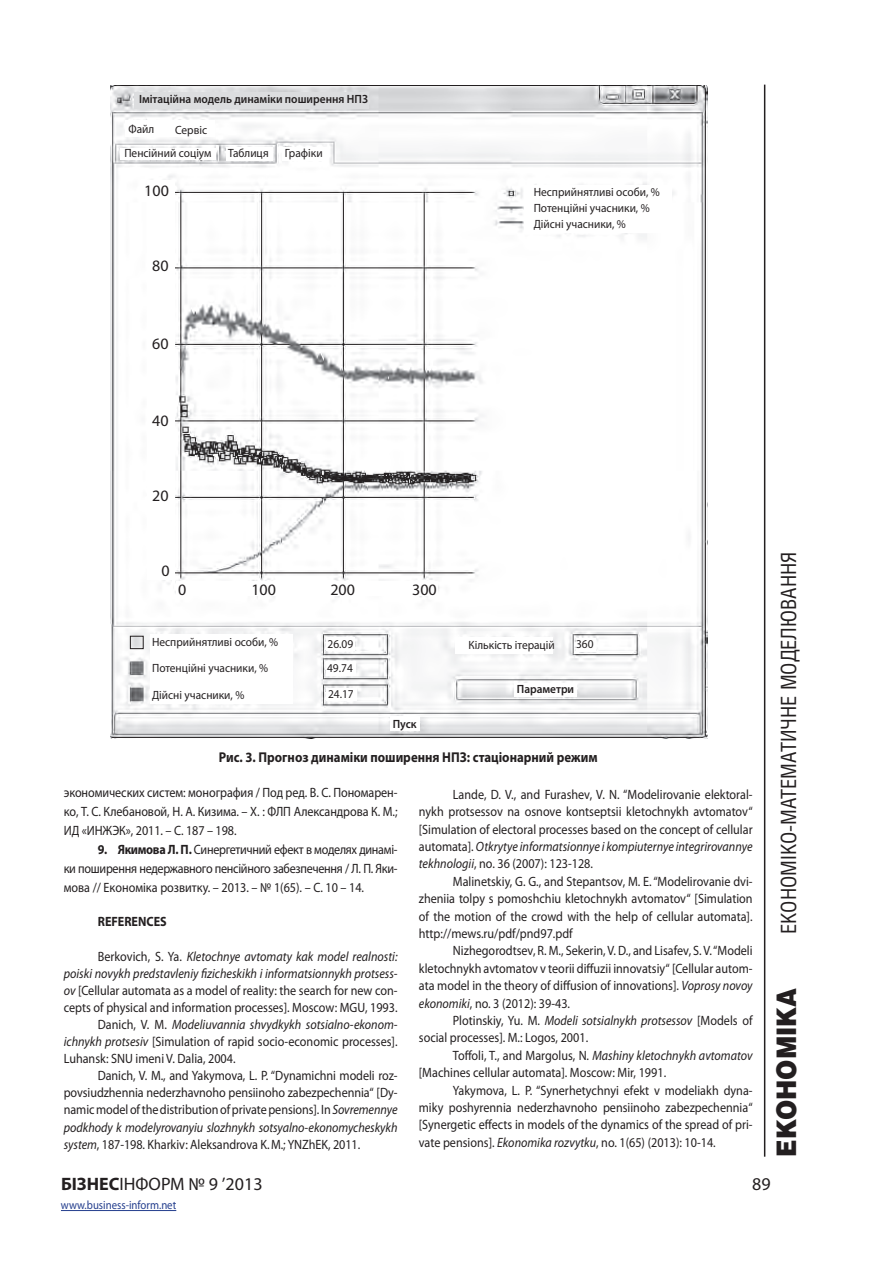
<style>
.page{position:relative;width:893px;height:1263px;background:#fff}
.page>*{position:absolute;margin:0;border:0;box-sizing:border-box;transform-origin:0 0}
.t1{font:900 27px "Helios";color:#231f20;scale:.9 1}
.t2{font:21px "Helios Cond";color:#231f20}
.t3{font:18px "Myriad Pro";color:#231f20}
.t4{font:15.9px "Myriad Pro";color:#231f20}
.Title_table{font:700 14.25px "Myriad Pro";color:#231f20;scale:.9 1}
.Literat{font:13.5px/17.4px "Myriad Pro";color:#231f20;text-align:justify;scale:.9 1}
.Literat-2{font:700 13.5px "Myriad Pro";color:#231f20;scale:.9 1}
.t5{font:12px/16.2px "Myriad Pro";color:#231f20;scale:.95 1}
.t6{font:600 12px "Myriad Pro";color:#231f20;scale:.95 1}
.t7{font:12px "Myriad Pro";color:#253f8e;scale:.9 1}
.s1{font-weight:700}
.s2{font-style:italic}
</style>
<div class="page">
<hr style="left:764px;top:85px;width:1px;height:1072px;background:#231f20">
<hr style="left:61px;top:1210px;width:115px;height:1px;background:#253f8e">
<img style="left:110px;top:85px;width:597px;height:654px">
<div style="left:134px;top:92px;width:235px;height:17px;background:#dcdddf"></div>
<div style="left:126px;top:120px;width:89px;height:16px;background:#fff"></div>
<div style="left:120px;top:148px;width:95px;height:12px;background:#fff"></div>
<div style="left:226px;top:147px;width:47px;height:13px;background:#fff"></div>
<div style="left:282px;top:147px;width:45px;height:13px;background:#fff"></div>
<div style="left:150px;top:634px;width:143px;height:70px;background:#fff"></div>
<div style="left:130px;top:636px;width:14px;height:13px;border:1px solid #231f20"></div>
<div style="left:326px;top:637px;width:29px;height:14px;background:#fff"></div>
<div style="left:326px;top:661px;width:29px;height:14px;background:#fff"></div>
<div style="left:327px;top:688px;width:30px;height:13px;background:#fff"></div>
<div style="left:391px;top:717px;width:29px;height:14px;background:#fff"></div>
<div style="left:514px;top:683px;width:62px;height:14px;background:#fff"></div>
<div style="left:456px;top:637px;width:97px;height:16px;background:#fff"></div>
<div style="left:576px;top:638px;width:20px;height:13px;background:#fff"></div>
<div style="left:524px;top:185px;width:147px;height:47px;background:#fff"></div>
<div style="left:147px;top:180px;width:27px;height:400px;background:#fff"></div>
<div style="left:176px;top:581px;width:262px;height:15px;background:#fff"></div>
<p class="t6" style="left:139px;top:92px;width:242px">Імітаційна модель динаміки поширення НПЗ</p>
<p class="t5" style="left:129px;top:121px;width:29px">Файл</p>
<p class="t5" style="left:124px;top:118px;width:93px;line-height:22.8px;text-indent:51px">Сервіс<br>Пенсійний соціум</p>
<p class="t5" style="left:228px;top:145px;width:44px">Таблиця</p>
<p class="t5" style="left:285px;top:145px;width:41px">Графіки</p>
<p class="t4" style="left:144px;top:180px;width:26px">100</p>
<p class="t4" style="left:152px;top:256px;width:18px">80</p>
<p class="t5" style="left:534px;top:183px;width:134px">Несприйнятливі особи, %<br>Потенційні учасники, %<br>Дійсні учасники, %</p>
<p class="t4" style="left:152px;top:334px;width:18px">60</p>
<p class="t4" style="left:152px;top:411px;width:18px">40</p>
<p class="t4" style="left:152px;top:486px;width:18px">20</p>
<p class="t4" style="left:162px;top:561px;width:10px">0</p>
<p class="t4" style="left:178px;top:580px;width:10px">0</p>
<p class="t4" style="left:251px;top:580px;width:26px">100</p>
<p class="t4" style="left:330px;top:580px;width:26px">200</p>
<p class="t4" style="left:412px;top:580px;width:26px">300</p>
<p class="t5" style="left:152px;top:630px;width:134px;line-height:25.2px">Несприйнятливі особи, %<br>Потенційні учасники, %</p>
<p class="t5" style="left:152px;top:686px;width:99px">Дійсні учасники, %</p>
<p class="t5" style="left:327px;top:632px;width:29px;line-height:24px">26.09<br>49.74</p>
<p class="t5" style="left:328px;top:686px;width:29px">24.17</p>
<p class="t6" style="left:393px;top:716px;width:27px">Пуск</p>
<p class="t5" style="left:469px;top:637px;width:92px">Кількість ітерацій</p>
<p class="t5" style="left:576px;top:635px;width:20px">360</p>
<p class="t6" style="left:517px;top:681px;width:62px">Параметри</p>
<p class="Title_table" style="left:219px;top:748px;width:422px">Рис. 3. Прогноз динаміки поширення НПЗ: стаціонарний режим</p>
<p class="Literat" style="left:64px;top:782px;width:372px;line-height:19px">экономических систем: монография / Под ред. В. С. Пономарен&shy;ко, Т. С. Клебановой, Н. А. Кизима. – Х. : ФЛП Александрова К. М.; ИД «ИНЖЭК», 2011. – С. 187 – 198.</p>
<p class="Literat" style="left:64px;top:840px;width:372px;line-height:19px;text-indent:34px"><span class="s1">9. Якимова Л. П.</span> Синергетичний ефект в моделях динамі&shy;ки поширення недержавного пенсійного забезпечення / Л. П. Яки&shy;мова // Економіка розвитку. – 2013. – № 1(65). – С. 10 – 14.</p>
<p class="Literat-2" style="left:98px;top:913px;width:78px">REFERENCES</p>
<p class="Literat" style="left:64px;top:947px;width:372px;text-indent:34px">Berkovich, S. Ya. <span class="s2">Kletochnye avtomaty kak model realnosti: poiski novykh predstavleniy fizicheskikh i informatsionnykh protsess&shy;ov</span> [Cellular automata as a model of reality: the search for new con&shy;cepts of physical and information processes]. Moscow: MGU, 1993.</p>
<p class="Literat" style="left:64px;top:1016px;width:372px;text-indent:34px">Danich, V. M. <span class="s2">Modeliuvannia shvydkykh sotsialno-ekonom&shy;ichnykh protsesiv</span> [Simulation of rapid socio-economic processes].<br>Luhansk: SNU imeni V. Dalia, 2004.</p>
<p class="Literat" style="left:64px;top:1067px;width:372px;text-indent:34px">Danich, V. M., and Yakymova, L. P. “Dynamichni modeli roz&shy;povsiudzhennia nederzhavnoho pensiinoho zabezpechennia“ [Dy&shy;namic model of the distribution of private pensions]. In <span class="s2">Sovremennye podkhody k modelyrovanyiu slozhnykh sotsyalno-ekonomycheskykh system</span>, 187-198. Kharkiv: Aleksandrova K.M.; YNZhEK, 2011.</p>
<p class="Literat" style="left:419px;top:785px;width:372px;text-indent:34px">Lande, D. V., and Furashev, V. N. “Modelirovanie elektoral&shy;nykh protsessov na osnove kontseptsii kletochnykh avtomatov“ [Simulation of electoral processes based on the concept of cellular automata]. <span class="s2">Otkrytye informatsionnye i kompiuternye integrirovannye tekhnologii</span>, no. 36 (2007): 123-128.</p>
<p class="Literat" style="left:419px;top:872px;width:372px;text-indent:34px">Malinetskiy, G. G., and Stepantsov, M. E. “Modelirovanie dvi&shy;zheniia tolpy s pomoshchiu kletochnykh avtomatov“ [Simulation of the motion of the crowd with the help of cellular automata]. http://mews.ru/pdf/pnd97.pdf</p>
<p class="Literat" style="left:419px;top:942px;width:372px;text-indent:34px">Nizhegorodtsev, R. M., Sekerin, V. D., and Lisafev, S. V. “Modeli kletochnykh avtomatov v teorii diffuzii innovatsiy“ [Cellular autom&shy;ata model in the theory of diffusion of innovations]. <span class="s2">Voprosy novoy ekonomiki</span>, no. 3 (2012): 39-43.</p>
<p class="Literat" style="left:419px;top:1011px;width:372px;text-indent:34px">Plotinskiy, Yu. M. <span class="s2">Modeli sotsialnykh protsessov</span> [Models of social processes]. M.: Logos, 2001.</p>
<p class="Literat" style="left:419px;top:1046px;width:372px;text-indent:34px">Toffoli, T., and Margolus, N. <span class="s2">Mashiny kletochnykh avtomatov </span>[Machines cellular automata]. Moscow: Mir, 1991.</p>
<p class="Literat" style="left:419px;top:1081px;width:372px;text-indent:34px">Yakymova, L. P. “Synerhetychnyi efekt v modeliakh dyna&shy;miky poshyrennia nederzhavnoho pensiinoho zabezpechennia“ [Synergetic effects in models of the dynamics of the spread of pri&shy;vate pensions]. <span class="s2">Ekonomika rozvytku</span>, no. 1(65) (2013): 10-14.</p>
<h2 class="t2" style="left:776px;top:934px;width:384px;rotate:-90deg">економіко-математичне моделювання</h2>
<h1 class="t1" style="left:769px;top:1157px;width:189px;rotate:-90deg">ЕКОНОМІКА</h1>
<h3 class="t3" style="left:61px;top:1173px;width:203px"><span class="s1">БІЗНЕС</span>ІНФОРМ № 9 ’2013</h3>
<h3 class="t3" style="left:752px;top:1173px;width:20px">89</h3>
<p class="t7" style="left:61px;top:1198px;width:130px">www.business-inform.net</p>
</div>
